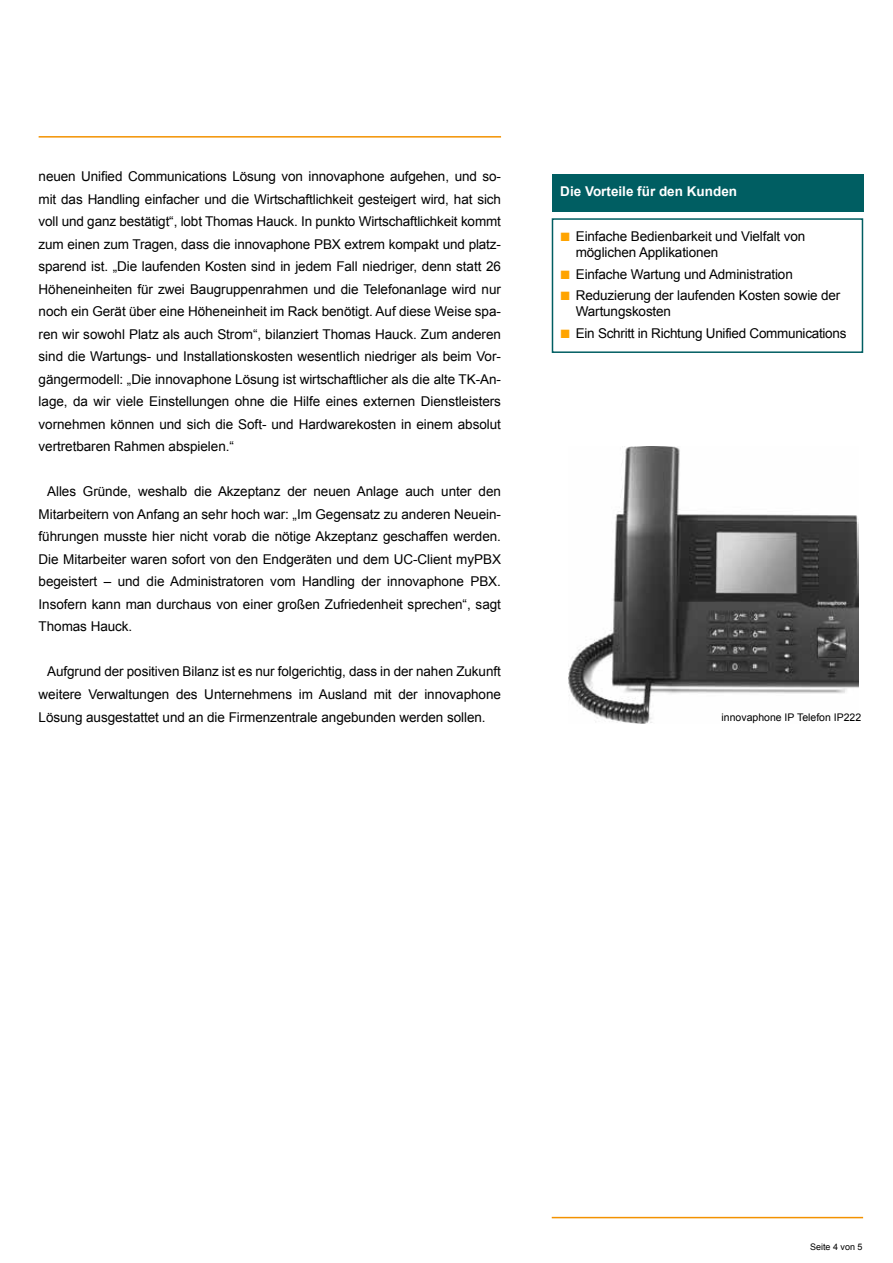
<style>
.page{position:relative;width:893px;height:1263px;background:#fff}
.page>*{position:absolute;margin:0;border:0;box-sizing:border-box;transform-origin:0 0}
.t1{font:13.5px/22.5px "Arial";letter-spacing:-.01em;color:#000;text-align:justify}
.t2{font:700 13.5px "Arial";color:#fff}
.t3{font:10.5px "Arial";color:#000}
.t4{font:9px "Arial";color:#000}
.s1{font-size:18px;color:#ffa400}
</style>
<div class="page">
<hr style="left:39px;top:136px;width:462px;height:2px;background:#f39200">
<div style="left:552px;top:174px;width:311px;height:37px;background:#005e62"></div>
<div style="left:552px;top:218px;width:311px;height:135px;border:2px solid #005e62"></div>
<img style="left:569px;top:446px;width:290px;height:278px">
<hr style="left:552px;top:1217px;width:311px;height:1px;background:#f39200">
<p class="t1" style="left:39px;top:165px;width:464px">neuen Unified Communications Lösung von innovaphone aufgehen, und so&shy;mit das Handling einfacher und die Wirtschaftlichkeit gesteigert wird, hat sich voll und ganz bestätigt“, lobt Thomas Hauck. In punkto Wirtschaftlichkeit kommt zum einen zum Tragen, dass die innovaphone PBX extrem kompakt und platz&shy;sparend ist. „Die laufenden Kosten sind in jedem Fall niedriger, denn statt 26<br>Höheneinheiten für zwei Baugruppenrahmen und die Telefonanlage wird nur noch ein Gerät über eine Höheneinheit im Rack benötigt. Auf diese Weise spa&shy;ren wir sowohl Platz als auch Strom“, bilanziert Thomas Hauck. Zum anderen sind die Wartungs- und Installationskosten wesentlich niedriger als beim Vor&shy;gängermodell: „Die innovaphone Lösung ist wirtschaftlicher als die alte TK-An&shy;lage, da wir viele Einstellungen ohne die Hilfe eines externen Dienstleisters vornehmen können und sich die Soft- und Hardwarekosten in einem absolut vertretbaren Rahmen abspielen.“</p>
<p class="t1" style="left:39px;top:480px;width:464px;text-indent:9px">Alles Gründe, weshalb die Akzeptanz der neuen Anlage auch unter den Mitarbeitern von Anfang an sehr hoch war: „Im Gegensatz zu anderen Neuein&shy;führungen musste hier nicht vorab die nötige Akzeptanz geschaffen werden.<br>Die Mitarbeiter waren sofort von den Endgeräten und dem UC-Client myPBX begeistert – und die Administratoren vom Handling der innovaphone PBX.<br>Insofern kann man durchaus von einer großen Zufriedenheit sprechen“, sagt Thomas Hauck.</p>
<p class="t1" style="left:39px;top:660px;width:464px;text-indent:9px">Aufgrund der positiven Bilanz ist es nur folgerichtig, dass in der nahen Zukunft weitere Verwaltungen des Unternehmens im Ausland mit der innovaphone Lösung ausgestattet und an die Firmenzentrale angebunden werden sollen.</p>
<p class="t2" style="left:560px;top:182px;width:178px">Die Vorteile für den Kunden</p>
<p class="t1" style="left:576px;top:228px;width:231px;line-height:16.2px;text-indent:-16px"><span class="s1">■</span> Einfache Bedienbarkeit und Vielfalt von möglichen Applikationen</p>
<p class="t1" style="left:560px;top:262px;width:234px"><span class="s1">■</span> Einfache Wartung und Administration</p>
<p class="t1" style="left:576px;top:287px;width:266px;line-height:16.2px;text-indent:-16px"><span class="s1">■</span> Reduzierung der laufenden Kosten sowie der<br>Wartungskosten</p>
<p class="t1" style="left:560px;top:322px;width:288px"><span class="s1">■</span> Ein Schritt in Richtung Unified Communications</p>
<p class="t3" style="left:722px;top:710px;width:141px">innovaphone IP Telefon IP222</p>
<p class="t4" style="left:810px;top:1241px;width:54px">Seite 4 von 5</p>
</div>
